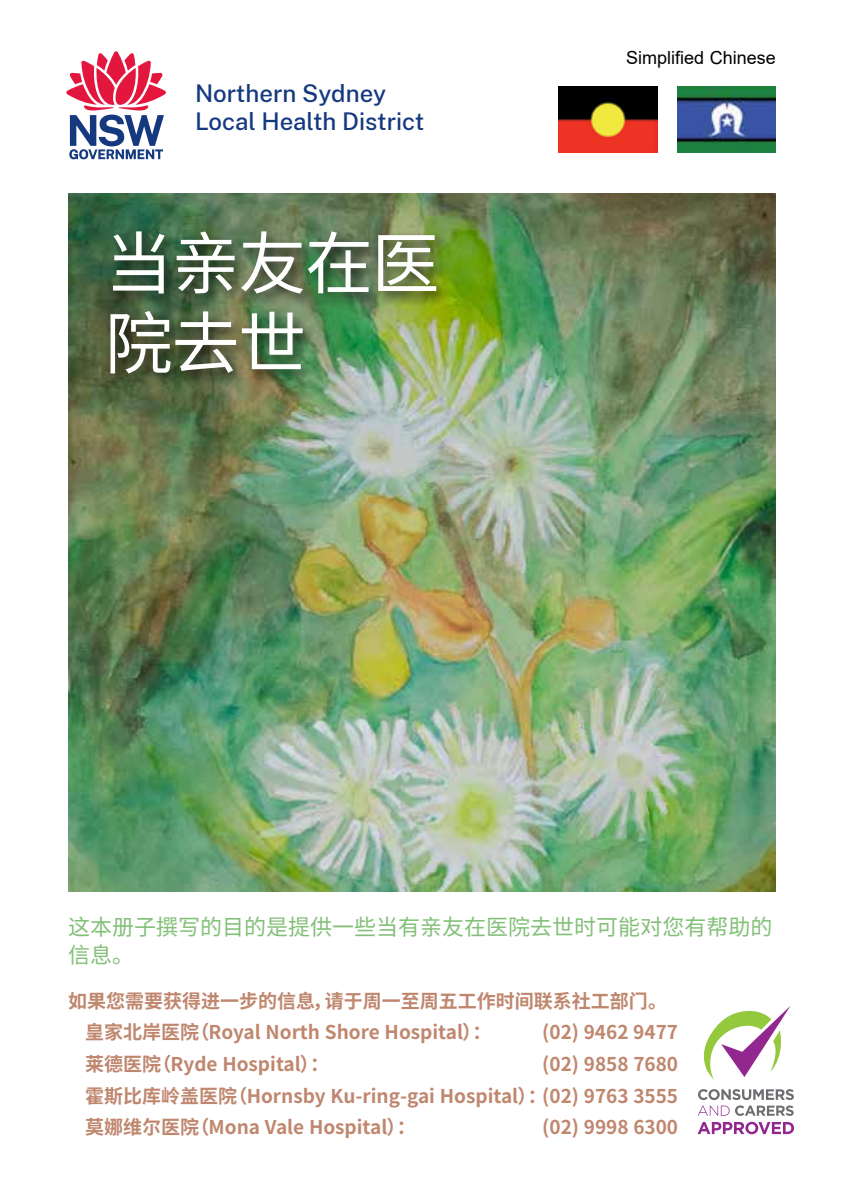
<style>
.page{position:relative;width:844px;height:1191px;background:#fff}
.page>*{position:absolute;margin:0;border:0;box-sizing:border-box;transform-origin:0 0}
.t1{font:68px/80px "Noto Sans SC";letter-spacing:-.02em;color:#fff}
.t2{font:500 24px/27.6px "Public Sans";color:#15397f}
.t3{font:22px/28px "Noto Sans SC";color:#82c078}
.t4{font:700 19px/31.6px "Noto Sans SC";color:#c0876f}
.t5{font:18px "Arial";color:#000}
</style>
<div class="page">
<svg style="left:66px;top:51px;width:100px;height:108px"></svg>
<img style="left:68px;top:194px;width:708px;height:697px">
<img style="left:677px;top:87px;width:99px;height:65px">
<img style="left:558px;top:87px;width:99px;height:65px">
<div style="left:106px;top:226px;width:347px;height:164px;background:#000;opacity:.75"></div>
<svg style="left:703px;top:1006px;width:87px;height:75px"></svg>
<svg style="left:697px;top:1089px;width:97px;height:45px"></svg>
<p class="t2" style="left:195px;top:79px;width:231px">Northern Sydney<br>Local Health District</p>
<h1 class="t1" style="left:105px;top:225px;width:336px">当亲友在医院去世</h1>
<p class="t5" style="left:626px;top:45px;width:151px">Simplified Chinese</p>
<p class="t3" style="left:68px;top:913px;width:705px">这本册子撰写的目的是提供一些当有亲友在医院去世时可能对您有帮助的信息。</p>
<p class="t4" style="left:85px;top:985px;width:583px;text-indent:-17px">如果您需要获得进一步的信息，请于周一至周五工作时间联系社工部门。皇家北岸医院（Royal North Shore Hospital）：</p>
<p class="t4" style="left:542px;top:1017px;width:137px">(02) 9462 9477</p>
<p class="t4" style="left:85px;top:1048px;width:246px">莱德医院（Ryde Hospital）：</p>
<p class="t4" style="left:85px;top:1048px;width:594px;text-align:justify;text-indent:457px">(02) 9858 7680霍斯比库岭盖医院（Hornsby Ku-ring-gai Hospital）：(02) 9763 3555莫娜维尔医院（Mona Vale Hospital）：</p>
<p class="t4" style="left:542px;top:1112px;width:137px">(02) 9998 6300</p>
</div>
